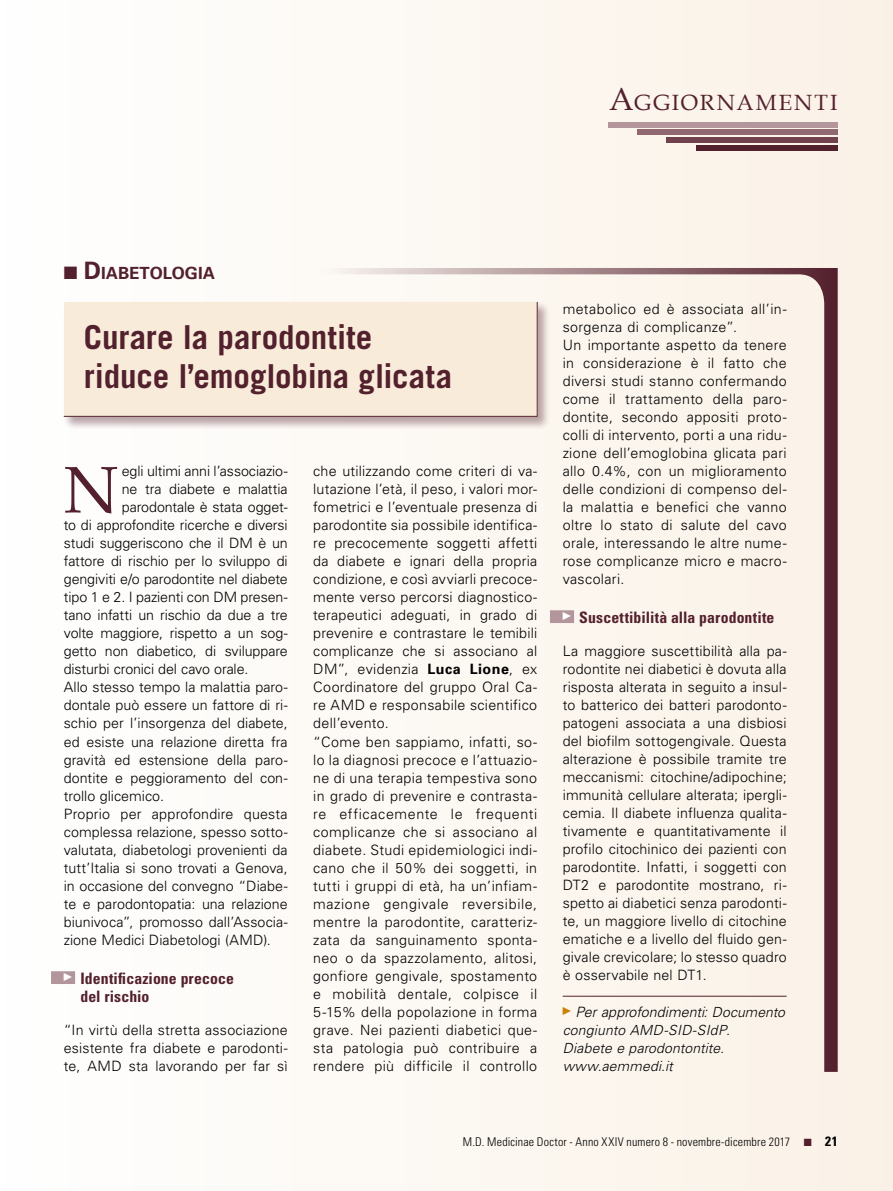
<style>
.page{position:relative;width:893px;height:1191px;background:#fff}
.page>*{position:absolute;margin:0;border:0;box-sizing:border-box;transform-origin:0 0}
.t1{font:65.85px "Book Antiqua";color:#53202d}
.t2{font:700 33px/39px "Trade Gothic";letter-spacing:-.005em;color:#53202d}
.t3{font:22.05px "Book Antiqua";letter-spacing:.09em;color:#53202d}
.t4{font:700 16.8px "Univers";color:#53202d}
.t5{font:700 condensed 15.75px/18px "Univers";letter-spacing:.005em;color:#53202d}
.t6{font:300 14.25px/18px "Univers";letter-spacing:.015em;color:#000;text-align:justify}
.t7{font:300 14.25px "Univers";letter-spacing:-.005em;color:#000}
.t8{font:300 14.25px "Univers";letter-spacing:-.01em;color:#000}
.t9{font:italic 300 14.25px "Univers";letter-spacing:.005em;color:#000}
.t10{font:italic 300 13.95px/18px "Univers";letter-spacing:.015em;color:#000}
.t11{font:300 condensed 12px "Univers";letter-spacing:.015em;color:#000}
.s1{font-size:31.5px}
.s2{font-size:24px}
.s3{font-weight:700}
.s4{font-size:13.95px}
.s5{color:#53202d}
.s6{font-weight:700;font-size:13.5px}
</style>
<div class="page">
<div style="left:0;top:0;width:893px;height:1191px;background:linear-gradient(to right,#fefefe,#faf1e6)"></div>
<div style="left:697px;top:145px;width:141px;height:6px;background:#53202d"></div>
<div style="left:666px;top:137px;width:172px;height:6px;background:#71414d"></div>
<div style="left:637px;top:129px;width:201px;height:6px;background:#916871"></div>
<div style="left:608px;top:122px;width:230px;height:6px;background:#b2969c"></div>
<div style="left:313px;top:268px;width:525px;height:803px;background:#fcf6ee"></div>
<div style="left:51px;top:971px;width:24px;height:13px;background:#b2969c"></div>
<div style="left:550px;top:610px;width:24px;height:13px;background:#b2969c"></div>
<hr style="left:563px;top:996px;width:224px;height:1px;background:#53202d">
<div style="left:63px;top:301px;width:486px;height:128px;background:#53202d;opacity:.4"></div>
<div style="left:63px;top:301px;width:475px;height:116px;background:#f8ebd9"></div>
<svg style="left:563px;top:1006px;width:8px;height:8px"></svg>
<h3 class="t3" style="left:609px;top:89px;width:230px"><span class="s1">A</span>GGIORNAMENTI</h3>
<p class="t4" style="left:64px;top:262px;width:153px">■ <span class="s2">D</span>IABETOLOGIA</p>
<h2 class="t2" style="left:84px;top:317px;width:370px">Curare la parodontite riduce l’emoglobina glicata</h2>
<h1 class="t1" style="left:64px;top:449px;width:56px">N</h1>
<p class="t8" style="left:122px;top:463px;width:167px">egli ultimi anni l’associazio-</p>
<p class="t7" style="left:122px;top:481px;width:167px">ne tra diabete e malattia</p>
<p class="t7" style="left:122px;top:499px;width:167px">parodontale è stata ogget-</p>
<p class="t7" style="left:64px;top:517px;width:225px">to di approfondite ricerche e diversi</p>
<p class="t7" style="left:64px;top:535px;width:225px">studi suggeriscono che il DM è un</p>
<p class="t7" style="left:64px;top:553px;width:225px">fattore di rischio per lo sviluppo di</p>
<p class="t7" style="left:64px;top:571px;width:225px">gengiviti e/o parodontite nel diabete</p>
<p class="t8" style="left:64px;top:589px;width:225px">tipo 1 e 2. I pazienti con DM presen-</p>
<p class="t8" style="left:64px;top:607px;width:225px">tano infatti un rischio da due a tre</p>
<p class="t7" style="left:64px;top:625px;width:225px">volte maggiore, rispetto a un sog-</p>
<p class="t7" style="left:64px;top:643px;width:225px">getto non diabetico, di sviluppare</p>
<p class="t8" style="left:64px;top:661px;width:186px">disturbi cronici del cavo orale.</p>
<p class="t6" style="left:64px;top:678px;width:225px">Allo stesso tempo la malattia paro-</p>
<p class="t6" style="left:64px;top:696px;width:225px">dontale può essere un fattore di ri-</p>
<p class="t6" style="left:64px;top:714px;width:225px">schio per l’insorgenza del diabete,</p>
<p class="t6" style="left:64px;top:732px;width:225px">ed esiste una relazione diretta fra</p>
<p class="t6" style="left:64px;top:750px;width:225px">gravità ed estensione della paro-</p>
<p class="t6" style="left:64px;top:768px;width:225px">dontite e peggioramento del con-</p>
<p class="t6" style="left:64px;top:786px;width:102px">trollo glicemico.</p>
<p class="t6" style="left:64px;top:804px;width:225px">Proprio per approfondire questa</p>
<p class="t6" style="left:64px;top:822px;width:225px">complessa relazione, spesso sotto-</p>
<p class="t6" style="left:64px;top:840px;width:225px">valutata, diabetologi provenienti da</p>
<p class="t6" style="left:64px;top:858px;width:225px">tutt’Italia si sono trovati a Genova,</p>
<p class="t6" style="left:64px;top:876px;width:225px">in occasione del convegno “Diabe-</p>
<p class="t6" style="left:64px;top:894px;width:225px">te e parodontopatia: una relazione</p>
<p class="t6" style="left:64px;top:912px;width:225px">biunivoca”, promosso dall’Associa-</p>
<p class="t6" style="left:64px;top:930px;width:209px">zione Medici Diabetologi (AMD).</p>
<p class="t5" style="left:80px;top:969px;width:155px;text-indent:-17px"><sup>¼</sup> Identificazione precoce del rischio</p>
<p class="t6" style="left:64px;top:1020px;width:225px">“In virtù della stretta associazione esistente fra diabete e parodonti&shy;te, AMD sta lavorando per far sì</p>
<p class="t6" style="left:313px;top:462px;width:225px;text-align:left">che utilizzando come criteri di va&shy;lutazione l’età, il peso, i valori mor&shy;fometrici e l’eventuale presenza di parodontite sia possibile identifica&shy;re precocemente soggetti affetti da diabete e ignari della propria condizione, e così avviarli precoce&shy;mente verso percorsi diagnostico&shy;terapeutici adeguati, in grado di prevenire e contrastare le temibili complicanze che si associano al DM”, evidenzia <span class="s3">Luca Lione</span>, ex Coordinatore del gruppo Oral Ca&shy;re AMD e responsabile scientifico dell’evento.<br>“Come ben sappiamo, infatti, so&shy;lo la diagnosi precoce e l’attuazio&shy;ne di una terapia tempestiva sono in grado di prevenire e contrasta&shy;re efficacemente le frequenti complicanze che si associano al diabete. Studi epidemiologici indi&shy;cano che il 50% dei soggetti, in tutti i gruppi di età, ha un’infiam&shy;mazione gengivale reversibile, mentre la parodontite, caratteriz&shy;zata da sanguinamento sponta&shy;neo o da spazzolamento, alitosi, gonfiore gengivale, spostamento e mobilità dentale, colpisce il 5-15% della popolazione in forma grave. Nei pazienti diabetici que&shy;sta patologia può contribuire a rendere più difficile il controllo</p>
<p class="t6" style="left:563px;top:299px;width:225px;text-align:left">metabolico ed è associata all’in&shy;sorgenza di complicanze”.<br>Un importante aspetto da tenere in considerazione è il fatto che diversi studi stanno confermando come il trattamento della paro&shy;dontite, secondo appositi proto&shy;colli di intervento, porti a una ridu&shy;zione dell’emoglobina glicata pari allo 0.4%, con un miglioramento delle condizioni di compenso del&shy;la malattia e benefici che vanno oltre lo stato di salute del cavo orale, interessando le altre nume&shy;rose complicanze micro e macro&shy;vascolari.</p>
<p class="t5" style="left:563px;top:608px;width:213px"><sup>¼</sup> Suscettibilità alla parodontite</p>
<p class="t6" style="left:563px;top:641px;width:225px">La maggiore suscettibilità alla pa&shy;rodontite nei diabetici è dovuta alla risposta alterata in seguito a insul&shy;to batterico dei batteri parodonto&shy;patogeni associata a una disbiosi del biofilm sottogengivale. Questa alterazione è possibile tramite tre meccanismi: citochine/adipochine; immunità cellulare alterata; ipergli&shy;cemia. Il diabete influenza qualita&shy;tivamente e quantitativamente il profilo citochinico dei pazienti con parodontite. Infatti, i soggetti con DT2 e parodontite mostrano, ri&shy;spetto ai diabetici senza parodonti&shy;te, un maggiore livello di citochine ematiche e a livello del fluido gen&shy;givale crevicolare; lo stesso quadro è osservabile nel DT1.</p>
<p class="t9" style="left:575px;top:1003px;width:211px">Per approfondimenti: <span class="s4">Documento</span></p>
<p class="t10" style="left:563px;top:1020px;width:169px">congiunto AMD-SID-SIdP.<br>Diabete e parodontontite. www.aemmedi.it</p>
<p class="t11" style="left:463px;top:1135px;width:376px">M.D. Medicinae Doctor - Anno XXIV numero 8 - novembre-dicembre 2017 <span class="s5">■</span> <span class="s6">21</span></p>
</div>
